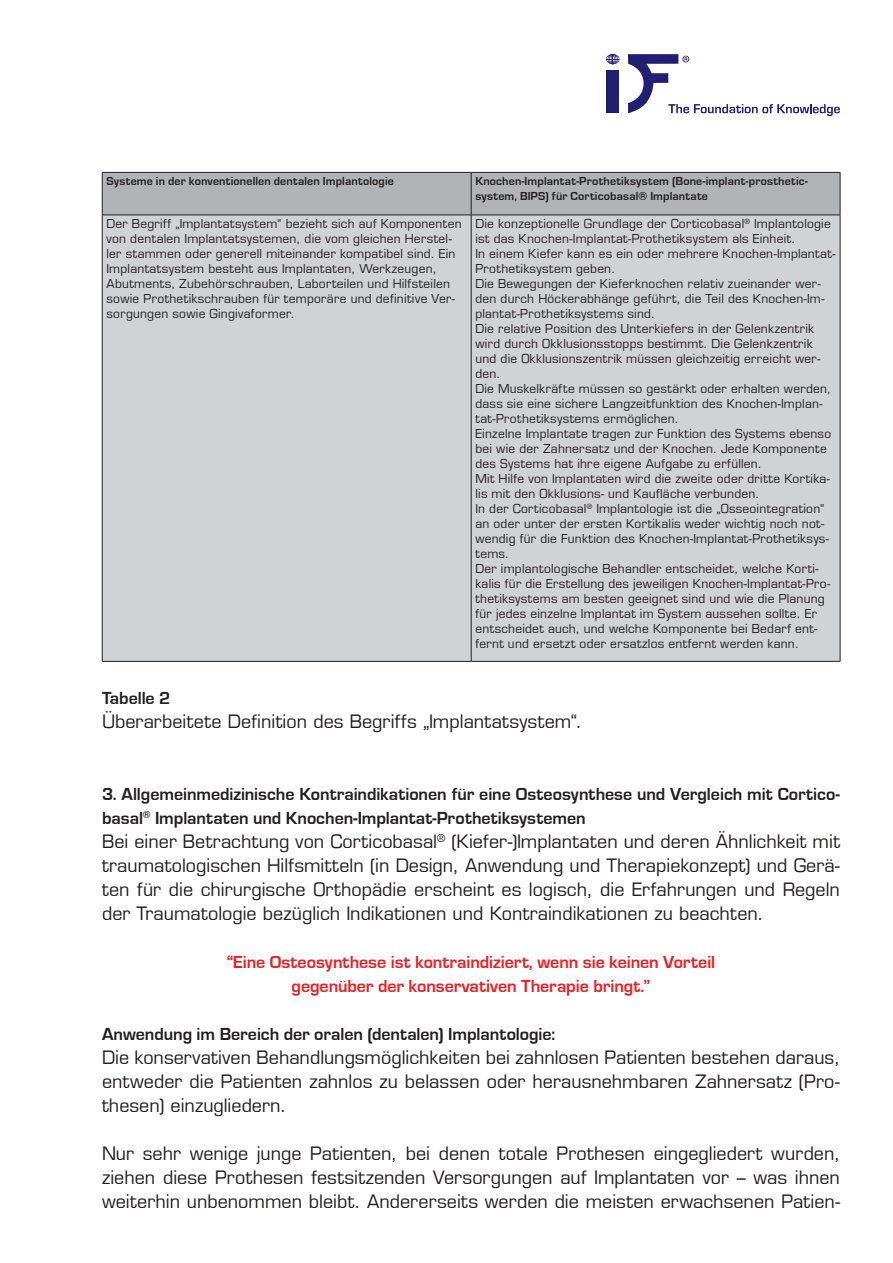
<style>
.page{position:relative;width:893px;height:1263px;background:#fff}
.page>*{position:absolute;margin:0;border:0;box-sizing:border-box;transform-origin:0 0}
.t1{font:18px/24px "Eurostile";color:#231f20;text-align:justify}
.t2{font:700 18px/24px "Eurostile";color:#ee1d23;text-align:center}
.t3{font:700 18px "Eurostile";letter-spacing:-.005em;color:#231f20}
.t4{font:12px/15px "Eurostile";letter-spacing:.02em;color:#231f20}
.t5{font:700 12px/15px "Eurostile";letter-spacing:.01em;color:#231f20}
.s1{font-weight:700}
</style>
<div class="page">
<svg style="left:606px;top:54px;width:13px;height:10px"></svg>
<div style="left:607px;top:70px;width:12px;height:43px;background:#221e72"></div>
<svg style="left:628px;top:54px;width:212px;height:62px"></svg>
<div style="left:103px;top:173px;width:737px;height:42px;background:#b2b3b7"></div>
<div style="left:103px;top:216px;width:737px;height:445px;background:#d1d2d4"></div>
<hr style="left:102px;top:172px;width:369px;height:1px;background:#231f20">
<hr style="left:102px;top:173px;width:1px;height:42px;background:#231f20">
<hr style="left:471px;top:172px;width:369px;height:1px;background:#231f20">
<hr style="left:471px;top:173px;width:1px;height:42px;background:#231f20">
<hr style="left:840px;top:173px;width:1px;height:42px;background:#231f20">
<hr style="left:102px;top:215px;width:369px;height:1px;background:#231f20">
<hr style="left:102px;top:215px;width:1px;height:446px;background:#231f20">
<hr style="left:471px;top:215px;width:369px;height:1px;background:#231f20">
<hr style="left:471px;top:215px;width:1px;height:446px;background:#231f20">
<hr style="left:840px;top:215px;width:1px;height:446px;background:#231f20">
<hr style="left:102px;top:661px;width:369px;height:1px;background:#231f20">
<hr style="left:471px;top:661px;width:369px;height:1px;background:#231f20">
<p class="t5" style="left:106px;top:174px;width:289px">Systeme in der konventionellen dentalen Implantologie</p>
<p class="t5" style="left:475px;top:174px;width:334px">Knochen-Implantat-Prothetiksystem (Bone-implant-prosthetic&shy;system, BIPS) für Corticobasal® Implantate</p>
<p class="t4" style="left:106px;top:216px;width:357px">Der Begriff „Implantatsystem“ bezieht sich auf Komponenten von dentalen Implantatsystemen, die vom gleichen Herstel&shy;ler stammen oder generell miteinander kompatibel sind. Ein Implantatsystem besteht aus Implantaten, Werkzeugen, Abutments, Zubehörschrauben, Laborteilen und Hilfsteilen sowie Prothetikschrauben für temporäre und definitive Ver&shy;sorgungen sowie Gingivaformer.</p>
<p class="t4" style="left:475px;top:216px;width:362px">Die konzeptionelle Grundlage der Corticobasal<sup>®</sup> Implantologie ist das Knochen-Implantat-Prothetiksystem als Einheit.<br>In einem Kiefer kann es ein oder mehrere Knochen-Implantat-Prothetiksystem geben.<br>Die Bewegungen der Kieferknochen relativ zueinander wer&shy;den durch Höckerabhänge geführt, die Teil des Knochen-Im&shy;plantat-Prothetiksystems sind.<br>Die relative Position des Unterkiefers in der Gelenkzentrik wird durch Okklusionsstopps bestimmt. Die Gelenkzentrik und die Okklusionszentrik müssen gleichzeitig erreicht wer&shy;den.<br>Die Muskelkräfte müssen so gestärkt oder erhalten werden, dass sie eine sichere Langzeitfunktion des Knochen-Implan&shy;tat-Prothetiksystems ermöglichen.<br>Einzelne Implantate tragen zur Funktion des Systems ebenso bei wie der Zahnersatz und der Knochen. Jede Komponente des Systems hat ihre eigene Aufgabe zu erfüllen.<br>Mit Hilfe von Implantaten wird die zweite oder dritte Kortika&shy;lis mit den Okklusions- und Kaufläche verbunden.<br>In der Corticobasal<sup>®</sup> Implantologie ist die „Osseointegration“ an oder unter der ersten Kortikalis weder wichtig noch not&shy;wendig für die Funktion des Knochen-Implantat-Prothetiksys&shy;tems.<br>Der implantologische Behandler entscheidet, welche Korti&shy;kalis für die Erstellung des jeweiligen Knochen-Implantat-Pro&shy;thetiksystems am besten geeignet sind und wie die Planung für jedes einzelne Implantat im System aussehen sollte. Er entscheidet auch, und welche Komponente bei Bedarf ent&shy;fernt und ersetzt oder ersatzlos entfernt werden kann.</p>
<h1 class="t3" style="left:102px;top:689px;width:70px">Tabelle 2</h1>
<h1 class="t1" style="left:102px;top:709px;width:481px">Überarbeitete Definition des Begriffs „Implantatsystem“.</h1>
<p class="t1" style="left:102px;top:781px;width:739px;text-align:left"><span class="s1">3. Allgemeinmedizinische Kontraindikationen für eine Osteosynthese und Vergleich mit Cortico&shy;basal</span><sup>®</sup> <span class="s1">Implantaten und Knochen-Implantat-Prothetiksystemen<br></span>Bei einer Betrachtung von Corticobasal<sup>®</sup> (Kiefer-)Implantaten und deren Ähnlichkeit mit traumatologischen Hilfsmitteln (in Design, Anwendung und Therapiekonzept) und Gerä&shy;ten für die chirurgische Orthopädie erscheint es logisch, die Erfahrungen und Regeln der Traumatologie bezüglich Indikationen und Kontraindikationen zu beachten.</p>
<h1 class="t2" style="left:227px;top:950px;width:490px">“Eine Osteosynthese ist kontraindiziert, wenn sie keinen Vorteil gegenüber der konservativen Therapie bringt.”</h1>
<h1 class="t3" style="left:102px;top:1025px;width:455px">Anwendung im Bereich der oralen (dentalen) Implantologie:</h1>
<h1 class="t1" style="left:102px;top:1045px;width:739px">Die konservativen Behandlungsmöglichkeiten bei zahnlosen Patienten bestehen daraus, entweder die Patienten zahnlos zu belassen oder herausnehmbaren Zahnersatz (Pro&shy;thesen) einzugliedern.</h1>
<p class="t1" style="left:102px;top:1141px;width:739px">Nur sehr wenige junge Patienten, bei denen totale Prothesen eingegliedert wurden, ziehen diese Prothesen festsitzenden Versorgungen auf Implantaten vor – was ihnen weiterhin unbenommen bleibt. Andererseits werden die meisten erwachsenen Patien-</p>
</div>
